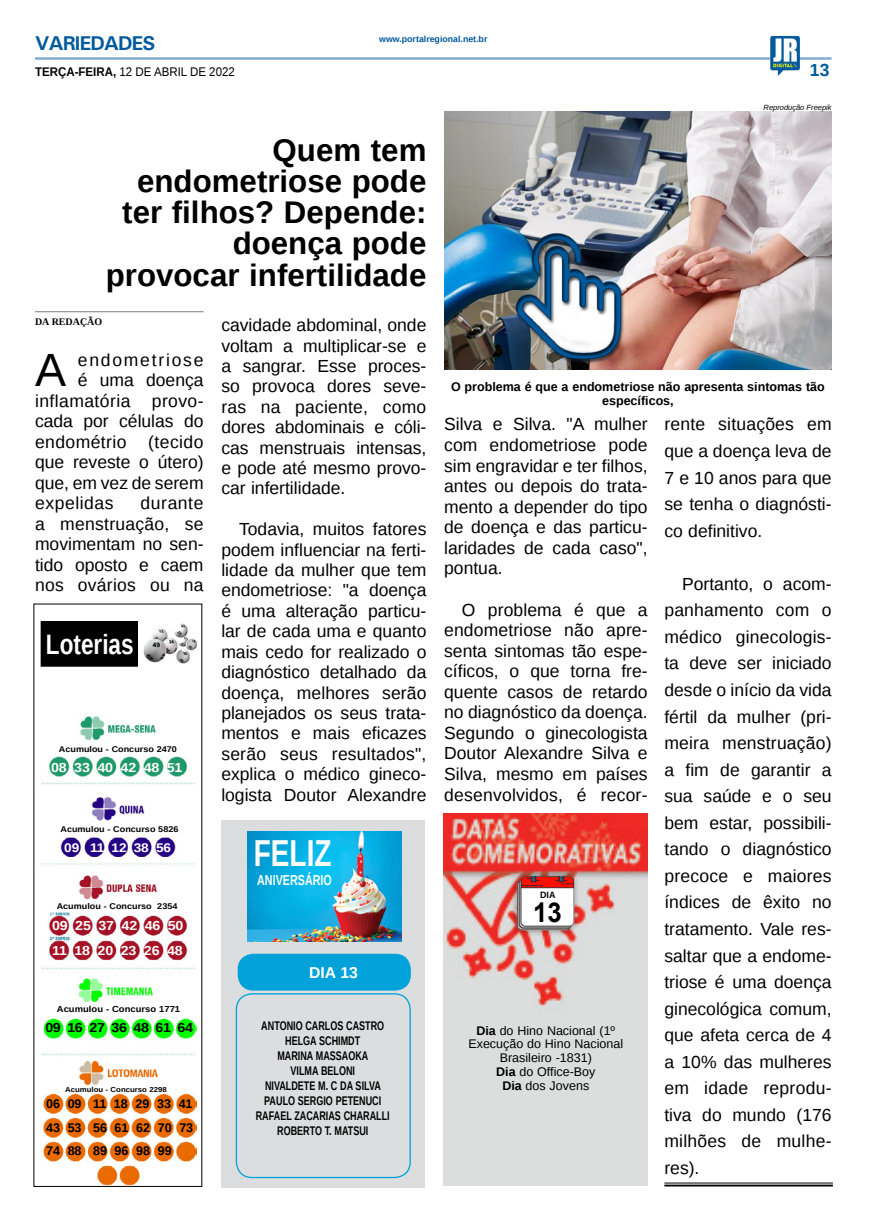
<style>
.page{position:relative;width:869px;height:1223px;background:#fff}
.page>*{position:absolute;margin:0;border:0;box-sizing:border-box;transform-origin:0 0}
.MATÉRIA{font:46.62px "Liberation Sans";color:#000}
.TÍTULO{font:700 37.5px "Liberation Sans";color:#fff;scale:.75 1}
.TÍTULO-2{font:700 31.25px/31.2px "Liberation Sans";color:#000;text-align:right}
.CRÉDITO_FOTO{font:700 28.12px "Arial";color:#000}
.TÍTULO-3{font:700 28px "Liberation Sans";color:#fff;scale:.81 1}
.t1{font:700 27.38px "Arial";color:#000;scale:.94 1}
.TITULO_PG{font:700 20px "Univers";letter-spacing:-.04em;color:#005a9e}
.MATÉRIA-2{font:17.5px/26.5px "Liberation Sans";color:#000;text-align:justify}
.MATÉRIA-3{font:17.5px "Liberation Sans";letter-spacing:.025em;color:#000}
.MATÉRIA-4{font:17.5px "Liberation Sans";letter-spacing:.1em;color:#000}
.MATÉRIA-5{font:17.5px "Liberation Sans";letter-spacing:.035em;color:#000}
.TÍTULO-4{font:700 17.5px "Liberation Sans";color:#005a9e}
.MATÉRIA-6{font:700 15.75px "Liberation Sans";color:#fff}
.TÍTULO-5{font:700 14.38px "Liberation Sans";color:#fff;scale:.75 1}
.t2{font:700 13px "Liberation Sans";letter-spacing:-.01em;color:#fff;scale:1.09 1}
.t3{font:700 13px "Liberation Sans";letter-spacing:-.03em;color:#000;scale:1.09 1}
.MATÉRIA-7{font:700 12.5px "Liberation Sans";color:#000;scale:.72 1}
.LEGENDA{font:12.5px/13.8px "Liberation Sans";color:#000;text-align:center}
.LEGENDA-2{font:700 12.5px/13.8px "Liberation Sans";color:#000;text-align:center}
.MATÉRIA-8{font:700 12.5px "Liberation Sans";color:#000}
.DATA_PG{font:12.5px "Liberation Sans";color:#000;scale:.92 1}
.LEGENDA-3{font:12.5px/15px "Liberation Sans";color:#000;scale:1.07 1}
.t4{font:700 12.5px "Liberation Sans";letter-spacing:-.01em;color:#fff;scale:1.09 1}
.LEGENDA-4{font:700 12.5px "Liberation Sans";color:#000;scale:1.07 1}
.CRÉDITO_NOME{font:700 10px "Liberation Serif";color:#000}
.TÍTULO-6{font:700 9.25px "Liberation Sans";color:#000;scale:.96 1}
.DATA_PG-2{font:700 8.75px "Liberation Sans";color:#005a9e}
.TÍTULO-7{font:700 8.75px "Liberation Sans";color:#000;scale:1.09 1}
.TÍTULO-8{font:700 8.38px "Liberation Sans";color:#000;scale:1.09 1}
.CRÉDITO_FOTO-2{font:italic 7.5px "Liberation Sans";color:#000}
.TÍTULO-9{font:700 7.12px "Liberation Sans";color:#000;scale:1.09 1}
.s1{font-weight:700}
.s2{font-weight:400}
</style>
<div class="page">
<hr style="left:35px;top:57px;width:796px;height:3px;background:#005a9e">
<img style="left:769px;top:36px;width:30px;height:40px">
<img style="left:39px;top:716px;width:157px;height:471px">
<img style="left:143px;top:623px;width:54px;height:41px">
<div style="left:41px;top:621px;width:96px;height:45px;background:#000"></div>
<hr style="left:664px;top:1182px;width:168px;height:1px;background:#000">
<hr style="left:664px;top:1184px;width:168px;height:2px;background:#000">
<div style="left:221px;top:820px;width:204px;height:367px;background:#dcddde"></div>
<img style="left:247px;top:832px;width:154px;height:109px">
<div style="left:236px;top:993px;width:174px;height:185px;border:1px solid #00a2d9;border-radius:16px"></div>
<div style="left:237px;top:953px;width:173px;height:37px;background:#00a2d9;border-radius:16px"></div>
<img style="left:444px;top:814px;width:203px;height:371px">
<div style="left:510px;top:870px;width:70px;height:66px;background:#000;opacity:.42"></div>
<img style="left:516px;top:876px;width:58px;height:54px">
<img style="left:444px;top:112px;width:387px;height:257px">
<hr style="left:35px;top:311px;width:168px;height:1px;background:#939598">
<img style="left:444px;top:222px;width:265px;height:147px">
<p class="TITULO_PG" style="left:35px;top:31px;width:122px">VARIEDADES</p>
<p class="DATA_PG" style="left:35px;top:65px;width:218px"><span class="s1">TERÇA-FEIRA,</span> 12 DE ABRIL DE 2022</p>
<p class="TÍTULO-4" style="left:809px;top:58px;width:21px">13</p>
<p class="DATA_PG-2" style="left:379px;top:33px;width:110px">www.portalregional.net.br</p>
<p class="TÍTULO-2" style="left:272px;top:134px;width:155px">Quem tem</p>
<p class="TÍTULO-2" style="left:122px;top:165px;width:305px">endometriose pode ter filhos? Depende: doença pode</p>
<p class="TÍTULO-2" style="left:106px;top:259px;width:322px">provocar infertilidade</p>
<p class="CRÉDITO_NOME" style="left:35px;top:315px;width:69px">DA REDAÇÃO</p>
<p class="MATÉRIA" style="left:35px;top:344px;width:33px">A</p>
<p class="MATÉRIA-4" style="left:78px;top:350px;width:127px">endometriose</p>
<p class="MATÉRIA-2" style="left:78px;top:368px;width:127px">é uma doença</p>
<p class="MATÉRIA-3" style="left:35px;top:391px;width:170px">inflamatória provo-</p>
<p class="MATÉRIA-2" style="left:35px;top:409px;width:170px">cada por células do</p>
<p class="MATÉRIA-3" style="left:35px;top:432px;width:170px">endométrio (tecido</p>
<p class="MATÉRIA-2" style="left:35px;top:450px;width:170px">que reveste o útero)</p>
<p class="MATÉRIA-2" style="left:35px;top:470px;width:170px">que, em vez de serem</p>
<p class="MATÉRIA-5" style="left:35px;top:493px;width:80px">expelidas</p>
<p class="MATÉRIA-2" style="left:35px;top:494px;width:170px;line-height:20.5px;text-indent:105px">durante a menstruação, se movimentam no sen&shy;tido oposto e caem nos ovários ou na</p>
<p class="TÍTULO-3" style="left:46px;top:625px;width:110px">Loterias</p>
<p class="TÍTULO-8" style="left:59px;top:743px;width:110px">Acumulou - Concurso 2470</p>
<p class="t2" style="left:51px;top:758px;width:122px">08 33 40 42 48 51</p>
<p class="TÍTULO-8" style="left:60px;top:823px;width:110px">Acumulou - Concurso 5826</p>
<p class="t4" style="left:64px;top:839px;width:99px">09 11 12 38 56</p>
<p class="TÍTULO-8" style="left:57px;top:899px;width:112px">Acumulou - Concurso 2354</p>
<p class="t2" style="left:52px;top:916px;width:122px">09 25 37 42 46 50</p>
<p class="t2" style="left:52px;top:941px;width:121px">11 18 20 23 26 48</p>
<p class="TÍTULO-7" style="left:57px;top:1003px;width:115px">Acumulou - Concurso 1771</p>
<p class="t3" style="left:45px;top:1018px;width:137px">09 16 27 36 48 61 64</p>
<p class="TÍTULO-9" style="left:65px;top:1084px;width:95px">Acumulou - Concurso 2298</p>
<p class="MATÉRIA-8" style="left:46px;top:1095px;width:148px">06 09 11 18 29 33 41</p>
<p class="MATÉRIA-8" style="left:46px;top:1118px;width:149px">43 53 56 61 62 70 73</p>
<p class="MATÉRIA-8" style="left:46px;top:1142px;width:127px">74 88 89 96 98 99</p>
<p class="MATÉRIA-2" style="left:221px;top:316px;width:206px;line-height:20.4px">cavidade abdominal, onde voltam a multiplicar-se e a sangrar. Esse proces&shy;so provoca dores seve&shy;ras na paciente, como dores abdominais e cóli&shy;cas menstruais intensas, e pode até mesmo provo&shy;car infertilidade.</p>
<p class="MATÉRIA-2" style="left:221px;top:520px;width:206px;line-height:20.4px;text-indent:18px">Todavia, muitos fatores podem influenciar na ferti&shy;lidade da mulher que tem endometriose: "a doença é uma alteração particu&shy;lar de cada uma e quanto mais cedo for realizado o diagnóstico detalhado da doença, melhores serão planejados os seus trata&shy;mentos e mais eficazes serão seus resultados", explica o médico gineco&shy;logista Doutor Alexandre</p>
<p class="TÍTULO" style="left:254px;top:827px;width:105px">FELIZ</p>
<p class="TÍTULO-5" style="left:257px;top:870px;width:101px">ANIVERSÁRIO</p>
<p class="MATÉRIA-6" style="left:309px;top:961px;width:50px">DIA 13</p>
<p class="MATÉRIA-7" style="left:261px;top:1017px;width:172px">ANTONIO CARLOS CASTRO</p>
<p class="MATÉRIA-7" style="left:285px;top:1032px;width:106px">HELGA SCHIMDT</p>
<p class="MATÉRIA-7" style="left:277px;top:1047px;width:128px">MARINA MASSAOKA</p>
<p class="MATÉRIA-7" style="left:290px;top:1062px;width:91px">VILMA BELONI</p>
<p class="MATÉRIA-7" style="left:265px;top:1077px;width:162px">NIVALDETE M. C DA SILVA</p>
<p class="MATÉRIA-7" style="left:264px;top:1092px;width:164px">PAULO SERGIO PETENUCI</p>
<p class="MATÉRIA-7" style="left:256px;top:1107px;width:187px">RAFAEL ZACARIAS CHARALLI</p>
<p class="MATÉRIA-7" style="left:277px;top:1122px;width:128px">ROBERTO T. MATSUI</p>
<p class="CRÉDITO_FOTO-2" style="left:763px;top:103px;width:69px">Reprodução Freepik</p>
<p class="LEGENDA-2" style="left:451px;top:380px;width:375px">O problema é que a endometriose não apresenta sintomas tão específicos,</p>
<p class="MATÉRIA-2" style="left:444px;top:415px;width:205px;line-height:20.5px">Silva e Silva. "A mulher com endometriose pode sim engravidar e ter filhos, antes ou depois do trata&shy;mento a depender do tipo de doença e das particu&shy;laridades de cada caso", pontua.</p>
<p class="MATÉRIA-2" style="left:444px;top:600px;width:205px;line-height:20.5px;text-indent:18px">O problema é que a endometriose não apre&shy;senta sintomas tão espe&shy;cíficos, o que torna fre&shy;quente casos de retardo no diagnóstico da doença.<br>Segundo o ginecologista Doutor Alexandre Silva e Silva, mesmo em países desenvolvidos, é recor-</p>
<p class="TÍTULO-6" style="left:540px;top:888px;width:17px">DIA</p>
<p class="t1" style="left:533px;top:893px;width:32px">13</p>
<p class="LEGENDA" style="left:468px;top:1024px;width:156px"><span class="s1">Dia</span> do Hino Nacional (1º<br>Execução do Hino Nacional<br>Brasileiro -1831)</p>
<p class="LEGENDA" style="left:496px;top:1065px;width:101px"><span class="s1">Dia</span> do Office-Boy</p>
<p class="LEGENDA" style="left:502px;top:1079px;width:88px"><span class="s1">Dia</span> dos Jovens</p>
<p class="LEGENDA-3" style="left:537px;top:1054px;width:63px"><span class="s1">Dia</span> da<br>Velocidade</p>
<p class="LEGENDA-4" style="left:537px;top:1083px;width:39px">Dia <span class="s2">do</span></p>
<p class="CRÉDITO_FOTO" style="left:476px;top:1072px;width:34px">09</p>
<p class="MATÉRIA-2" style="left:664px;top:412px;width:168px">rente situações em que a doença leva de 7 e 10 anos para que se tenha o diagnósti&shy;co definitivo.</p>
<p class="MATÉRIA-2" style="left:664px;top:571px;width:169px;text-indent:18px">Portanto, o acom&shy;panhamento com o médico ginecologis&shy;ta deve ser iniciado desde o início da vida fértil da mulher (pri&shy;meira menstruação) a fim de garantir a sua saúde e o seu bem estar, possibili&shy;tando o diagnóstico precoce e maiores índices de êxito no tratamento. Vale res&shy;saltar que a endome&shy;triose é uma doença ginecológica comum, que afeta cerca de 4 a 10% das mulheres em idade reprodu&shy;tiva do mundo (176 milhões de mulhe&shy;res).</p>
</div>
